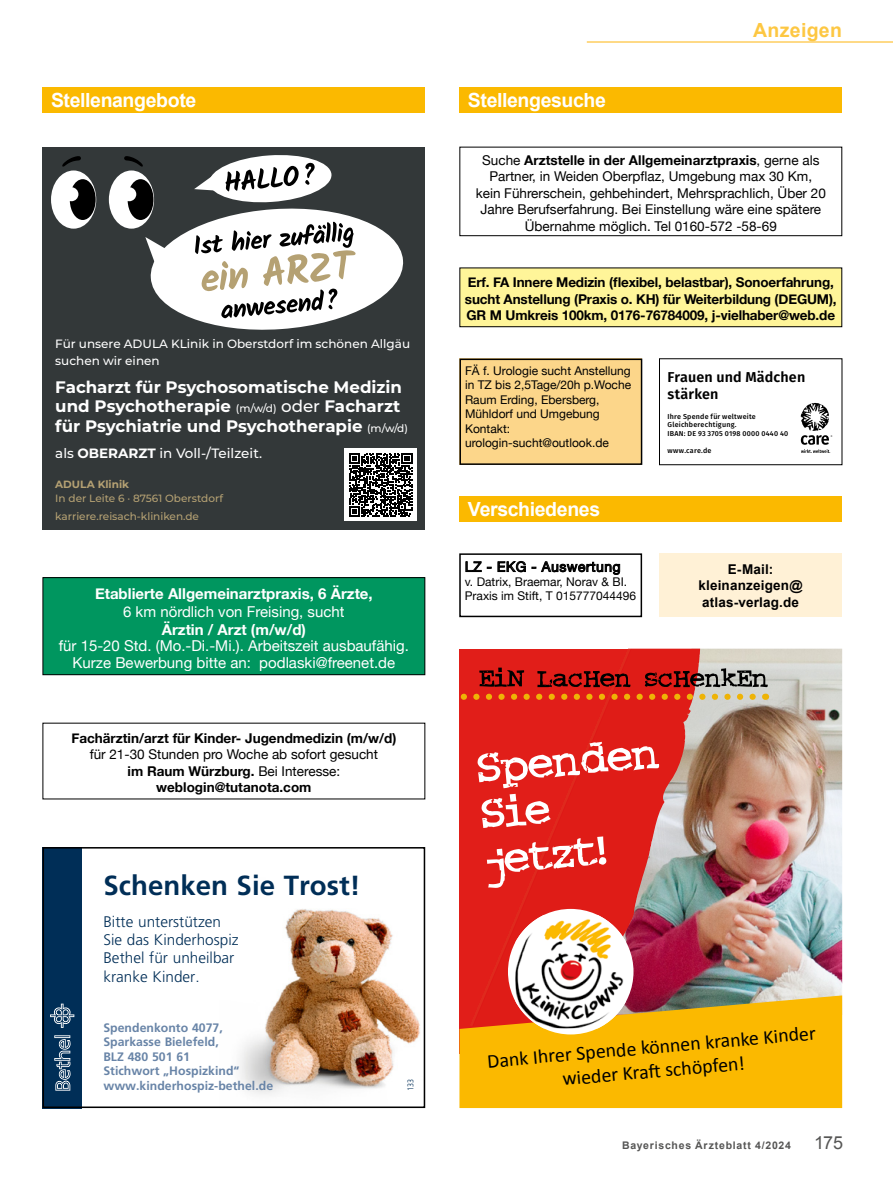
<style>
.page{position:relative;width:893px;height:1191px;background:#fff}
.page>*{position:absolute;margin:0;border:0;box-sizing:border-box;transform-origin:0 0}
.t1{font:52.05px/45.9px "Crud Font";color:#fff}
.t2{font:700 27.6px "Frutiger";color:#002e57}
.t3{font:19.95px/23.9px "Calibri";color:#000;text-align:center}
.t4{font:700 19.5px "Arial";letter-spacing:-.02em;color:#fff}
.t5{font:700 19.5px "Arial";letter-spacing:.015em;color:#fdc742}
.t6{font:18px "Arial";color:#565655}
.t7{font:700 16.65px/19.5px "Montserrat";color:#fff}
.t8{font:300 15.3px/18.5px "Frutiger";color:#002e57}
.t9{font:15px/16.5px "Helvetica Neue";color:#fff;text-align:center}
.t10{font:700 15px "Helvetica Neue";color:#fff}
.t11{font:600 14.25px/17.1px "Fira Sans";letter-spacing:.01em;color:#000}
.t12{font:13.8px "Helvetica Neue";letter-spacing:.04em;color:#000}
.t13{font:13.5px/16.5px "Helvetica Neue";color:#000;text-align:center}
.t14{font:700 13.5px/16.5px "Helvetica Neue";letter-spacing:-.01em;color:#000}
.t15{font:700 13.5px/16.5px "Arial";letter-spacing:.015em;color:#000;text-align:center}
.t16{font:500 13.5px "Montserrat";color:#fff}
.t17{font:700 12.3px/14.5px "Frutiger";color:#6884a7}
.t18{font:12px/14.4px "Helvetica Neue";color:#000}
.t19{font:500 12px/16.5px "Montserrat";color:#fff}
.t20{font:500 10.5px/17.7px "Montserrat";color:#b5a173}
.t21{font:700 10.5px "Arial";letter-spacing:.075em;color:#565655}
.t22{font:700 10.5px "Montserrat";color:#b5a173}
.t23{font:300 condensed 8.4px "Frutiger";color:#002e57}
.t24{font:500 7.2px/8.6px "Fira Sans";letter-spacing:.03em;color:#000}
.s1{font-weight:700}
.s2{font-weight:500;font-size:10.5px}
.s3{font-weight:500}
</style>
<div class="page">
<hr style="left:587px;top:41px;width:306px;height:2px;background:#fece5f">
<div style="left:43px;top:87px;width:382px;height:26px;background:#fbb900"></div>
<div style="left:459px;top:87px;width:383px;height:26px;background:#fbb900"></div>
<div style="left:459px;top:147px;width:383px;height:89px;border:1px solid #000"></div>
<div style="left:459px;top:358px;width:183px;height:107px;background:#fcd68a"></div>
<div style="left:459px;top:358px;width:183px;height:107px;border:2px solid #000"></div>
<div style="left:460px;top:268px;width:382px;height:59px;background:#fff599"></div>
<div style="left:459px;top:267px;width:383px;height:60px;border:1px solid #000"></div>
<svg style="left:801px;top:403px;width:31px;height:50px"></svg>
<div style="left:659px;top:358px;width:183px;height:107px;border:1px solid #000"></div>
<div style="left:459px;top:496px;width:383px;height:26px;background:#fbb900"></div>
<div style="left:459px;top:553px;width:183px;height:64px;border:2px solid #000"></div>
<div style="left:659px;top:553px;width:183px;height:64px;background:#fff1d6"></div>
<div style="left:459px;top:648px;width:383px;height:405px;background:#e11e19"></div>
<img style="left:700px;top:648px;width:142px;height:347px">
<img style="left:470px;top:648px;width:230px;height:347px">
<svg style="left:459px;top:995px;width:383px;height:113px;background:#f2ad07"></svg>
<div style="left:508px;top:909px;width:125px;height:125px;background:#fff;border-radius:50%"></div>
<img style="left:515px;top:915px;width:111px;height:113px">
<svg style="left:460px;top:693px;width:293px;height:7px"></svg>
<svg style="left:479px;top:667px;width:289px;height:20px"></svg>
<div style="left:43px;top:577px;width:382px;height:97px;background:#00965f"></div>
<div style="left:43px;top:577px;width:382px;height:98px;border:1px solid #000"></div>
<div style="left:43px;top:147px;width:382px;height:382px;background:#333839"></div>
<div style="left:51px;top:170px;width:45px;height:59px;background:#fff;border-radius:50%"></div>
<svg style="left:70px;top:179px;width:26px;height:41px"></svg>
<div style="left:109px;top:170px;width:45px;height:59px;background:#fff;border-radius:50%"></div>
<svg style="left:62px;top:156px;width:19px;height:11px"></svg>
<div style="left:344px;top:449px;width:73px;height:72px;background:#fff"></div>
<svg style="left:349px;top:453px;width:63px;height:64px"></svg>
<svg style="left:124px;top:155px;width:280px;height:175px"></svg>
<img style="left:240px;top:909px;width:180px;height:186px">
<div style="left:43px;top:847px;width:39px;height:261px;background:#002e57"></div>
<svg style="left:50px;top:1003px;width:24px;height:24px"></svg>
<svg style="left:54px;top:1035px;width:17px;height:55px"></svg>
<div style="left:43px;top:847px;width:382px;height:261px;border:2px solid #000"></div>
<h3 class="t4" style="left:51px;top:87px;width:147px">Stellenangebote</h3>
<h3 class="t4" style="left:468px;top:87px;width:139px">Stellengesuche</h3>
<h3 class="t5" style="left:753px;top:17px;width:90px">Anzeigen</h3>
<p class="t13" style="left:476px;top:153px;width:352px">Suche <span class="s1">Arztstelle in der Allgemeinarztpraxis</span>, gerne als Partner, in Weiden Oberpflaz, Umgebung max 30 Km, kein Führerschein, gehbehindert, Mehrsprachlich, Über 20<br>Jahre Berufserfahrung. Bei Einstellung wäre eine spätere Übernahme möglich. Tel 0160-572 -58-69</p>
<p class="t19" style="left:55px;top:335px;width:356px">Für unsere ADULA KLinik in Oberstdorf im schönen Allgäu suchen wir einen</p>
<p class="t7" style="left:55px;top:376px;width:354px">Facharzt für Psychosomatische Medizin und Psychotherapie <span class="s2">(m/w/d)</span> <span class="s3">oder</span> Facharzt für Psychiatrie und Psychotherapie <span class="s2">(m/w/d)</span></p>
<p class="t16" style="left:55px;top:444px;width:208px">als <span class="s1">OBERARZT</span> in Voll-/Teilzeit.</p>
<p class="t22" style="left:55px;top:477px;width:75px">ADULA Klinik</p>
<p class="t20" style="left:55px;top:489px;width:169px">In der Leite 6 · 87561 Oberstdorf karriere.reisach-kliniken.de</p>
<p class="t10" style="left:95px;top:582px;width:279px">Etablierte Allgemeinarztpraxis, 6 Ärzte,</p>
<p class="t9" style="left:123px;top:604px;width:223px">6 km nördlich von Freising, sucht</p>
<p class="t10" style="left:162px;top:617px;width:146px">Ärztin / Arzt (m/w/d)</p>
<p class="t9" style="left:59px;top:638px;width:352px">für 15-20 Std. (Mo.-Di.-Mi.). Arbeitszeit ausbaufähig.<br>Kurze Bewerbung bitte an: podlaski@freenet.de</p>
<p class="t14" style="left:71px;top:730px;width:326px">Fachärztin/arzt für Kinder- Jugendmedizin (m/w/d)</p>
<p class="t13" style="left:90px;top:747px;width:290px">für 21-30 Stunden pro Woche ab sofort gesucht <span class="s1">im Raum Würzburg.</span> Bei Interesse: <span class="s1">weblogin@tutanota.com</span></p>
<h2 class="t2" style="left:103px;top:869px;width:259px">Schenken Sie Trost!</h2>
<p class="t8" style="left:103px;top:912px;width:137px">Bitte unterstützen<br>Sie das Kinderhospiz<br>Bethel für unheilbar kranke Kinder.</p>
<p class="t17" style="left:103px;top:1020px;width:171px">Spendenkonto 4077,<br>Sparkasse Bielefeld,<br>BLZ 480 501 61<br>Stichwort „Hospizkind“ www.kinderhospiz-bethel.de</p>
<p class="t23" style="left:406px;top:1090px;width:14px;rotate:-90deg">133</p>
<p class="t14" style="left:465px;top:275px;width:373px">Erf. FA Innere Medizin (flexibel, belastbar), Sonoerfahrung, sucht Anstellung (Praxis o. KH) für Weiterbildung (DEGUM),<br>GR M Umkreis 100km, 0176-76784009, j-vielhaber@web.de</p>
<p class="t18" style="left:465px;top:364px;width:168px">FÄ f. Urologie sucht Anstellung in TZ bis 2,5Tage/20h p.Woche<br>Raum Erding, Ebersberg,<br>Mühldorf und Umgebung<br>Kontakt: urologin-sucht@outlook.de</p>
<h3 class="t4" style="left:468px;top:496px;width:134px">Verschiedenes</h3>
<p class="t12" style="left:465px;top:556px;width:157px">LZ - EKG - Auswertung</p>
<p class="t18" style="left:465px;top:575px;width:173px">v. Datrix, Braemar, Norav &amp; BI.<br>Praxis im Stift, T 015777044496</p>
<p class="t11" style="left:668px;top:367px;width:139px">Frauen und Mädchen stärken</p>
<p class="t24" style="left:668px;top:411px;width:122px">Ihre Spende für weltweite<br>Gleichberechtigung.<br>IBAN: DE 93 3705 0198 0000 0440 40</p>
<p class="t24" style="left:668px;top:446px;width:45px">www.care.de</p>
<p class="t15" style="left:698px;top:561px;width:106px">E-Mail: kleinanzeigen@ atlas-verlag.de</p>
<h1 class="t1" style="left:476px;top:746px;width:184px;rotate:-5deg">Spenden<br>Sie jetzt!</h1>
<h3 class="t3" style="left:486px;top:1048px;width:331px;rotate:-5deg">Dank Ihrer Spende können kranke Kinder wieder Kraftschöpfen!</h3>
<p class="t21" style="left:622px;top:1138px;width:170px">Bayerisches Ärzteblatt 4/2024</p>
<h3 class="t6" style="left:814px;top:1130px;width:30px">175</h3>
</div>
